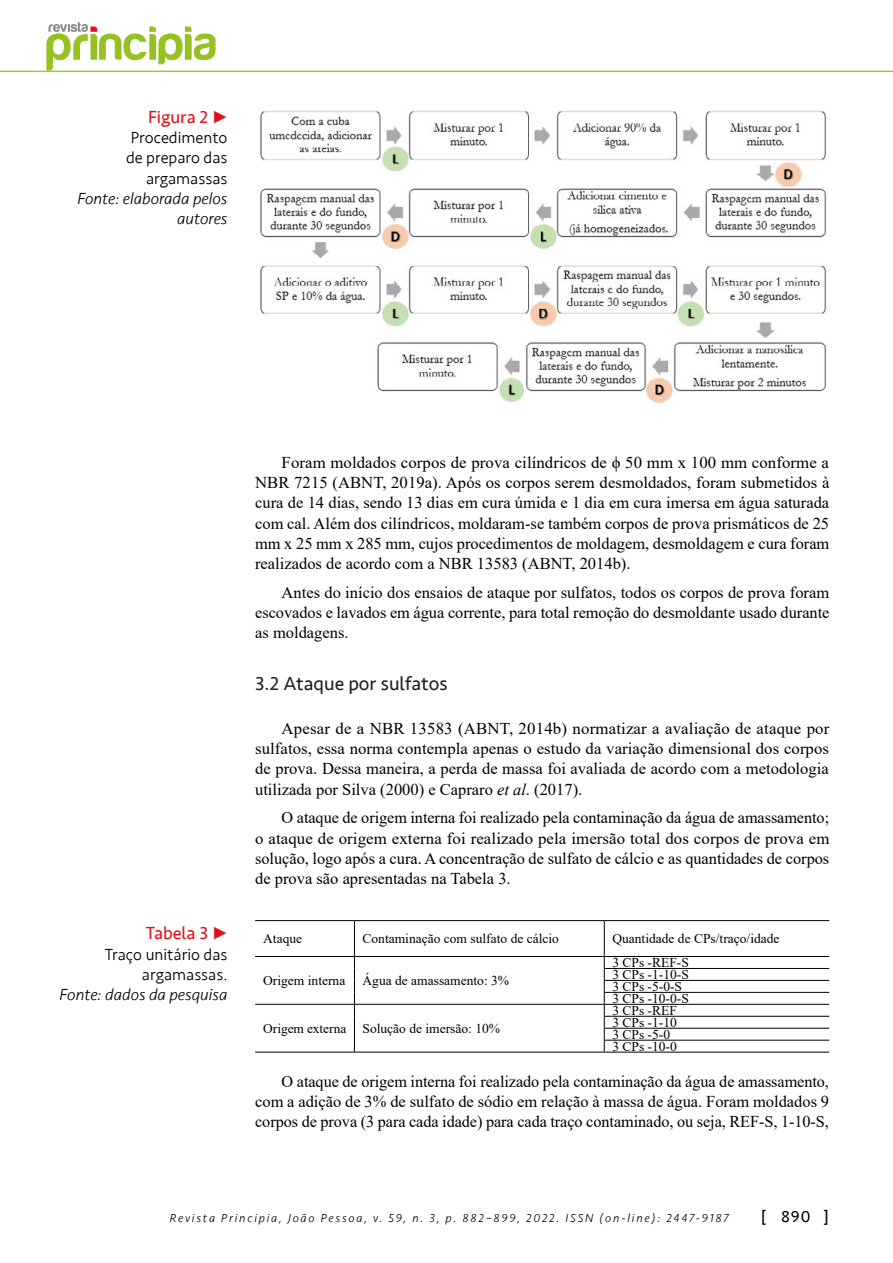
<style>
.page{position:relative;width:893px;height:1263px;background:#fff}
.page>*{position:absolute;margin:0;border:0;box-sizing:border-box;transform-origin:0 0}
.t1{font:19.5px "Seravek";color:#212121}
.t2{font:18px "Seravek";color:#e2101a}
.t3{font:16.5px/20.2px "Times New Roman";color:#000;text-align:justify}
.t4{font:300 16.5px/20.2px "Seravek";color:#000;text-align:right}
.t5{font:italic 300 16.5px/20.2px "Seravek";color:#000;text-align:right}
.t6{font:16.5px "Seravek";color:#000}
.t7{font:13.5px/12px "Times New Roman";color:#000}
.t8{font:italic 300 12px "Seravek";letter-spacing:.15em;color:#000}
.s1{font-style:italic}
</style>
<div class="page">
<hr style="left:0;top:71px;width:893px;height:1px;background:#9c3">
<img style="left:260px;top:110px;width:567px;height:293px">
<hr style="left:354px;top:921px;width:1px;height:35px;background:#000">
<hr style="left:604px;top:921px;width:1px;height:35px;background:#000">
<svg style="left:354px;top:957px;width:1px;height:95px"></svg>
<hr style="left:255px;top:920px;width:99px;height:1px;background:#000">
<hr style="left:354px;top:920px;width:250px;height:1px;background:#000">
<hr style="left:604px;top:920px;width:225px;height:1px;background:#000">
<hr style="left:255px;top:956px;width:99px;height:1px;background:#000">
<hr style="left:354px;top:956px;width:250px;height:1px;background:#000">
<hr style="left:604px;top:956px;width:225px;height:1px;background:#000">
<hr style="left:604px;top:968px;width:225px;height:1px;background:#000">
<hr style="left:604px;top:980px;width:225px;height:1px;background:#000">
<hr style="left:604px;top:992px;width:225px;height:1px;background:#000">
<hr style="left:255px;top:1004px;width:99px;height:1px;background:#000">
<hr style="left:354px;top:1004px;width:250px;height:1px;background:#000">
<hr style="left:604px;top:1004px;width:225px;height:1px;background:#000">
<hr style="left:604px;top:1016px;width:225px;height:1px;background:#000">
<hr style="left:604px;top:1028px;width:225px;height:1px;background:#000">
<hr style="left:604px;top:1040px;width:225px;height:1px;background:#000">
<hr style="left:255px;top:1052px;width:99px;height:1px;background:#000">
<hr style="left:354px;top:1052px;width:250px;height:1px;background:#000">
<hr style="left:604px;top:1052px;width:225px;height:1px;background:#000">
<svg style="left:604px;top:957px;width:1px;height:95px"></svg>
<svg style="left:46px;top:22px;width:170px;height:49px"></svg>
<p class="t2" style="left:148px;top:103px;width:81px">Figura 2 •</p>
<p class="t4" style="left:126px;top:128px;width:103px">Procedimento de preparo das argamassas</p>
<p class="t5" style="left:77px;top:189px;width:152px">Fonte: elaborada pelos autores</p>
<p class="t2" style="left:146px;top:919px;width:83px">Tabela 3 •</p>
<p class="t4" style="left:105px;top:944px;width:124px">Traço unitário das argamassas.</p>
<p class="t5" style="left:60px;top:985px;width:169px">Fonte: dados da pesquisa</p>
<p class="t3" style="left:255px;top:452px;width:576px;text-indent:26px">Foram moldados corpos de prova cilíndricos de ϕ 50 mm x 100 mm conforme a NBR 7215 (ABNT, 2019a). Após os corpos serem desmoldados, foram submetidos à cura de 14 dias, sendo 13 dias em cura úmida e 1 dia em cura imersa em água saturada com cal. Além dos cilíndricos, moldaram-se também corpos de prova prismáticos de 25 mm x 25 mm x 285 mm, cujos procedimentos de moldagem, desmoldagem e cura foram realizados de acordo com a NBR 13583 (ABNT, 2014b).</p>
<p class="t3" style="left:255px;top:582px;width:576px;text-indent:26px">Antes do início dos ensaios de ataque por sulfatos, todos os corpos de prova foram escovados e lavados em água corrente, para total remoção do desmoldante usado durante as moldagens.</p>
<p class="t1" style="left:255px;top:669px;width:194px">3.2 Ataque por sulfatos</p>
<p class="t3" style="left:255px;top:718px;width:576px;text-indent:26px">Apesar de a NBR 13583 (ABNT, 2014b) normatizar a avaliação de ataque por sulfatos, essa norma contempla apenas o estudo da variação dimensional dos corpos de prova. Dessa maneira, a perda de massa foi avaliada de acordo com a metodologia utilizada por Silva (2000) e Capraro <span class="s1">et al</span>. (2017).</p>
<p class="t3" style="left:255px;top:807px;width:576px;text-indent:26px">O ataque de origem interna foi realizado pela contaminação da água de amassamento; o ataque de origem externa foi realizado pela imersão total dos corpos de prova em solução, logo após a cura. A concentração de sulfato de cálcio e as quantidades de corpos de prova são apresentadas na Tabela 3.</p>
<p class="t7" style="left:263px;top:932px;width:40px">Ataque</p>
<p class="t7" style="left:363px;top:932px;width:198px">Contaminação com sulfato de cálcio</p>
<p class="t7" style="left:612px;top:932px;width:169px">Quantidade de CPs/traço/idade</p>
<p class="t7" style="left:263px;top:974px;width:84px">Origem interna</p>
<p class="t7" style="left:363px;top:974px;width:148px">Água de amassamento: 3%</p>
<p class="t7" style="left:612px;top:956px;width:78px">3 CPs -REF-S<br>3 CPs -1-10-S<br>3 CPs -5-0-S<br>3 CPs -10-0-S</p>
<p class="t7" style="left:612px;top:1004px;width:66px">3 CPs -REF<br>3 CPs -1-10<br>3 CPs -5-0<br>3 CPs -10-0</p>
<p class="t3" style="left:255px;top:1070px;width:576px;text-indent:26px">O ataque de origem interna foi realizado pela contaminação da água de amassamento, com a adição de 3% de sulfato de sódio em relação à massa de água. Foram moldados 9 corpos de prova (3 para cada idade) para cada traço contaminado, ou seja, REF-S, 1-10-S,</p>
<p class="t7" style="left:263px;top:1022px;width:238px">Origem externa Solução de imersão: 10%</p>
<p class="t8" style="left:170px;top:1211px;width:560px">Revista Principia, João Pessoa, v. 59, n. 3, p. 882–899, 2022. ISSN (on-line): 2447-9187</p>
<p class="t6" style="left:761px;top:1204px;width:70px">[ 890 ]</p>
</div>
